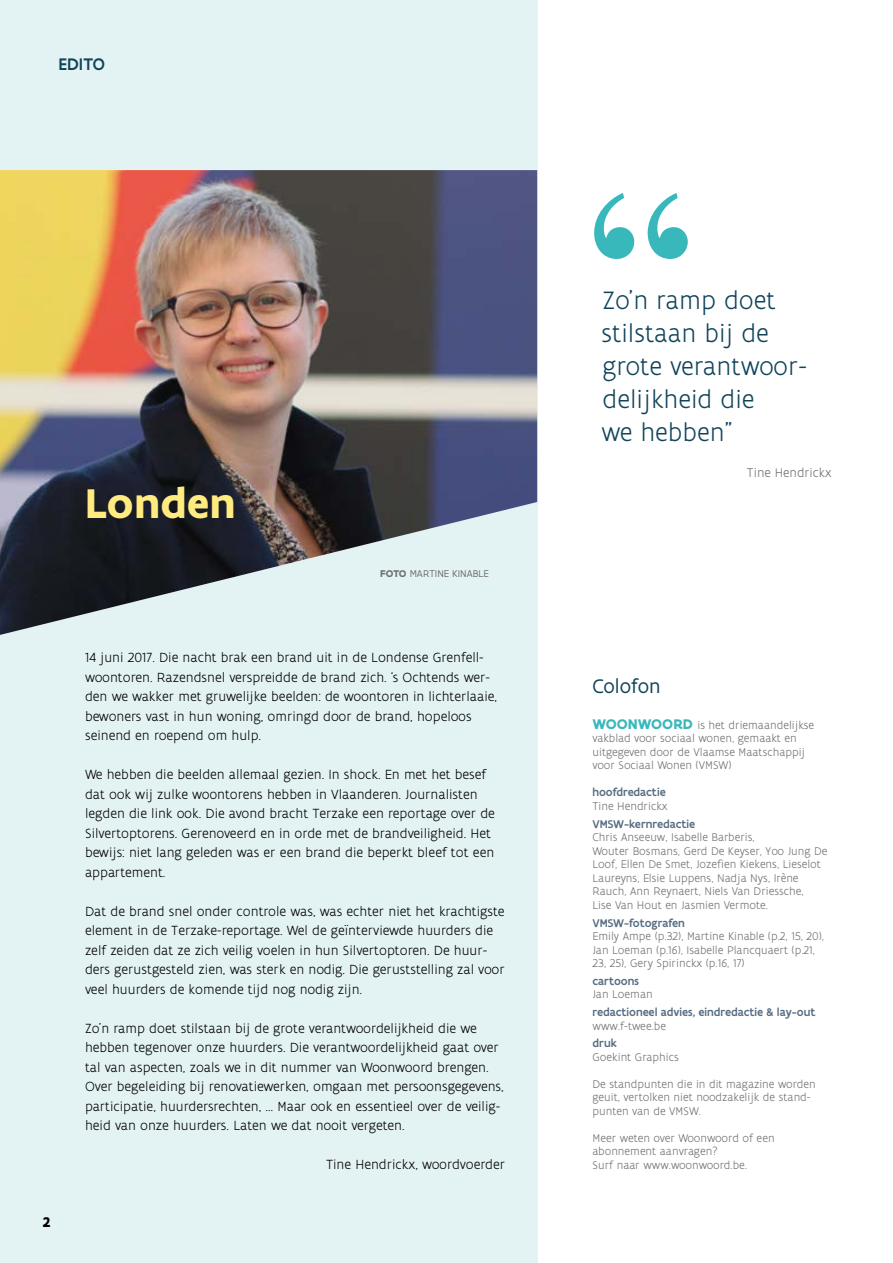
<style>
.page{position:relative;width:893px;height:1263px;background:#fff}
.page>*{position:absolute;margin:0;border:0;box-sizing:border-box;transform-origin:0 0}
.t1{font:700 44.55px "Flanders Art Sans";color:#ffeb80}
.t2{font:300 27px/33px "Flanders Art Sans";color:#10445b}
.t3{font:21px "Flanders Art Sans";color:#10445b}
.t4{font:500 18px "Flanders Art Sans";letter-spacing:.005em;color:#10445b}
.t5{font:700 15px "Flanders Art Sans";color:#000}
.t6{font:300 14.25px/19.5px "Flanders Art Sans";color:#000}
.t7{font:300 13.5px "Flanders Art Sans";color:#706f6f}
.t8{font:300 12px/13.5px "Flanders Art Sans";color:#706f6f}
.t9{font:500 12px "Flanders Art Sans";color:#576d82}
.t10{font:10.5px "Flanders Art Sans";letter-spacing:.005em;color:#706f6f}
.s1{font-weight:700}
.s2{font-weight:700;font-size:15px;color:#39b8bc}
</style>
<div class="page">
<div style="left:0;top:0;width:537px;height:1263px;background:#e3f2f3"></div>
<img style="left:0;top:170px;width:537px;height:465px">
<svg style="left:594px;top:193px;width:94px;height:66px"></svg>
<p class="t4" style="left:58px;top:53px;width:48px">EDITO</p>
<p class="t5" style="left:43px;top:1213px;width:9px">2</p>
<h1 class="t1" style="left:85px;top:475px;width:152px">Londen</h1>
<p class="t10" style="left:380px;top:567px;width:110px"><span class="s1">FOTO</span> MARTINE KINABLE</p>
<p class="t6" style="left:85px;top:648px;width:414px">14 juni 2017. Die nacht brak een brand uit in de Londense Grenfell&shy;woontoren. Razendsnel verspreidde de brand zich. ‘s Ochtends wer&shy;den we wakker met gruwelijke beelden: de woontoren in lichterlaaie, bewoners vast in hun woning, omringd door de brand, hopeloos seinend en roepend om hulp.</p>
<p class="t6" style="left:85px;top:765px;width:411px">We hebben die beelden allemaal gezien. In shock. En met het besef dat ook wij zulke woontorens hebben in Vlaanderen. Journalisten legden die link ook. Die avond bracht Terzake een reportage over de Silvertoptorens. Gerenoveerd en in orde met de brandveiligheid. Het bewijs: niet lang geleden was er een brand die beperkt bleef tot een appartement.</p>
<p class="t6" style="left:85px;top:902px;width:421px">Dat de brand snel onder controle was, was echter niet het krachtigste element in de Terzake-reportage. Wel de geïnterviewde huurders die zelf zeiden dat ze zich veilig voelen in hun Silvertoptoren. De huur&shy;ders gerustgesteld zien, was sterk en nodig. Die geruststelling zal voor veel huurders de komende tijd nog nodig zijn.</p>
<p class="t6" style="left:85px;top:1019px;width:420px">Zo’n ramp doet stilstaan bij de grote verantwoordelijkheid die we hebben tegenover onze huurders. Die verantwoordelijkheid gaat over tal van aspecten, zoals we in dit nummer van Woonwoord brengen.<br>Over begeleiding bij renovatiewerken, omgaan met persoonsgegevens, participatie, huurdersrechten, … Maar ook en essentieel over de veilig&shy;heid van onze huurders. Laten we dat nooit vergeten.</p>
<p class="t6" style="left:326px;top:1155px;width:181px">Tine Hendrickx, woordvoerder</p>
<h2 class="t2" style="left:601px;top:285px;width:207px">Zo’n ramp doet stilstaan bij de grote verantwoor&shy;delijkheid die<br>we hebben"</h2>
<p class="t7" style="left:747px;top:465px;width:86px">Tine Hendrickx</p>
<h3 class="t3" style="left:592px;top:673px;width:70px">Colofon</h3>
<p class="t8" style="left:592px;top:719px;width:223px"><span class="s2">WOONWOORD</span> is het driemaandelijkse vakblad voor sociaal wonen, gemaakt en uitgegeven door de Vlaamse Maatschappij voor Sociaal Wonen (VMSW)</p>
<p class="t9" style="left:592px;top:785px;width:75px">hoofdredactie</p>
<p class="t8" style="left:592px;top:800px;width:77px">Tine Hendrickx</p>
<p class="t9" style="left:592px;top:816px;width:104px">VMSW-kernredactie</p>
<p class="t8" style="left:592px;top:831px;width:237px">Chris Anseeuw, Isabelle Barberis,<br>Wouter Bosmans, Gerd De Keyser, Yoo Jung De Loof, Ellen De Smet, Jozefien Kiekens, Lieselot Laureyns, Elsie Luppens, Nadja Nys, Irène Rauch, Ann Reynaert, Niels Van Driessche,<br>Lise Van Hout en Jasmien Vermote.</p>
<p class="t9" style="left:592px;top:915px;width:94px">VMSW-fotografen</p>
<p class="t8" style="left:592px;top:930px;width:233px">Emily Ampe (p.32), Martine Kinable (p.2, 15, 20),<br>Jan Loeman (p.16), Isabelle Plancquaert (p.21,<br>23, 25), Gery Spirinckx (p.16, 17)</p>
<p class="t9" style="left:592px;top:973px;width:48px">cartoons</p>
<p class="t8" style="left:592px;top:988px;width:62px">Jan Loeman</p>
<p class="t9" style="left:592px;top:1004px;width:225px">redactioneel advies, eindredactie &amp; lay-out</p>
<p class="t8" style="left:592px;top:1019px;width:75px">www.f-twee.be</p>
<p class="t9" style="left:592px;top:1036px;width:26px">druk</p>
<p class="t8" style="left:592px;top:1050px;width:88px">Goekint Graphics</p>
<p class="t8" style="left:592px;top:1077px;width:225px">De standpunten die in dit magazine worden geuit, vertolken niet noodzakelijk de stand&shy;punten van de VMSW.</p>
<p class="t8" style="left:592px;top:1131px;width:184px">Meer weten over Woonwoord of een abonnement aanvragen?<br>Surf naar www.woonwoord.be.</p>
</div>
